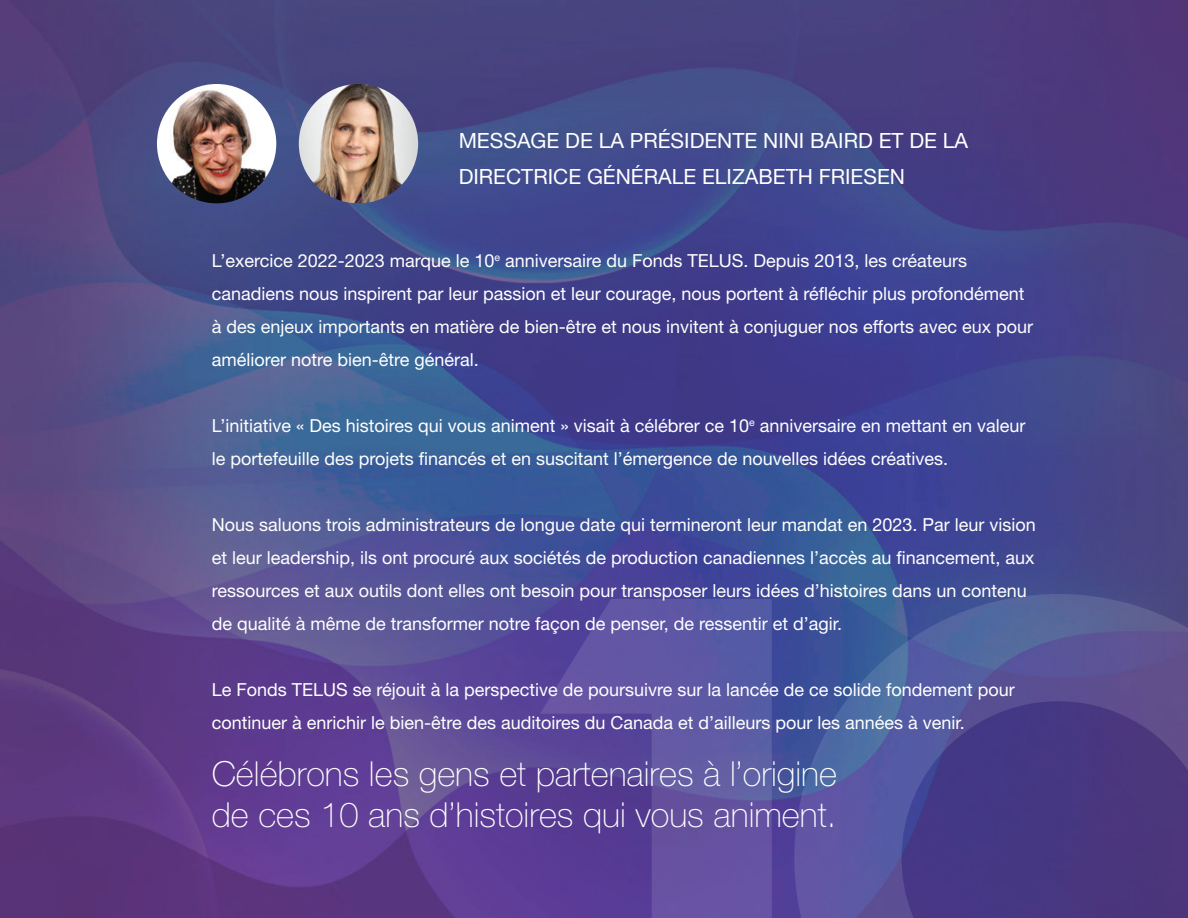
<style>
.page{position:relative;width:1188px;height:918px;background:#fff}
.page>*{position:absolute;margin:0;border:0;box-sizing:border-box;transform-origin:0 0}
.t1{font:100 34.5px/41.4px "Helvetica Neue LT Std";color:#fff}
.t2{font:21px/36px "Helvetica Neue LT Std";color:#fff}
.t3{font:18px/33px "Helvetica Neue LT Std";color:#fff}
</style>
<div class="page">
<img style="left:0;top:0;width:1188px;height:918px">
<img style="left:157px;top:84px;width:119px;height:119px;border-radius:60px">
<img style="left:299px;top:84px;width:119px;height:119px;border-radius:60px">
<svg style="left:540px;top:599px;width:232px;height:319px;background:#5c4d9e"></svg>
<svg style="left:793px;top:594px;width:395px;height:324px;background:#4d4a90"></svg>
<p class="t2" style="left:459px;top:123px;width:511px">MESSAGE DE LA PRÉSIDENTE NINI BAIRD ET DE LA<br>DIRECTRICE GÉNÉRALE ELIZABETH FRIESEN</p>
<p class="t3" style="left:212px;top:244px;width:823px">L’exercice 2022-2023 marque le 10<sup>e</sup> anniversaire du Fonds TELUS. Depuis 2013, les créateurs canadiens nous inspirent par leur passion et leur courage, nous portent à réfléchir plus profondément à des enjeux importants en matière de bien-être et nous invitent à conjuguer nos efforts avec eux pour améliorer notre bien-être général.</p>
<p class="t3" style="left:212px;top:409px;width:815px">L’initiative « Des histoires qui vous animent » visait à célébrer ce 10<sup>e</sup> anniversaire en mettant en valeur le portefeuille des projets financés et en suscitant l’émergence de nouvelles idées créatives.</p>
<p class="t3" style="left:212px;top:508px;width:826px">Nous saluons trois administrateurs de longue date qui termineront leur mandat en 2023. Par leur vision et leur leadership, ils ont procuré aux sociétés de production canadiennes l’accès au financement, aux ressources et aux outils dont elles ont besoin pour transposer leurs idées d’histoires dans un contenu de qualité à même de transformer notre façon de penser, de ressentir et d’agir.</p>
<p class="t3" style="left:212px;top:673px;width:805px">Le Fonds TELUS se réjouit à la perspective de poursuivre sur la lancée de ce solide fondement pour continuer à enrichir le bien-être des auditoires du Canada et d’ailleurs pour les années à venir.</p>
<p class="t1" style="left:212px;top:753px;width:627px">Célébrons les gens et partenaires à l’origine de ces 10 ans d’histoires qui vous animent.</p>
</div>
